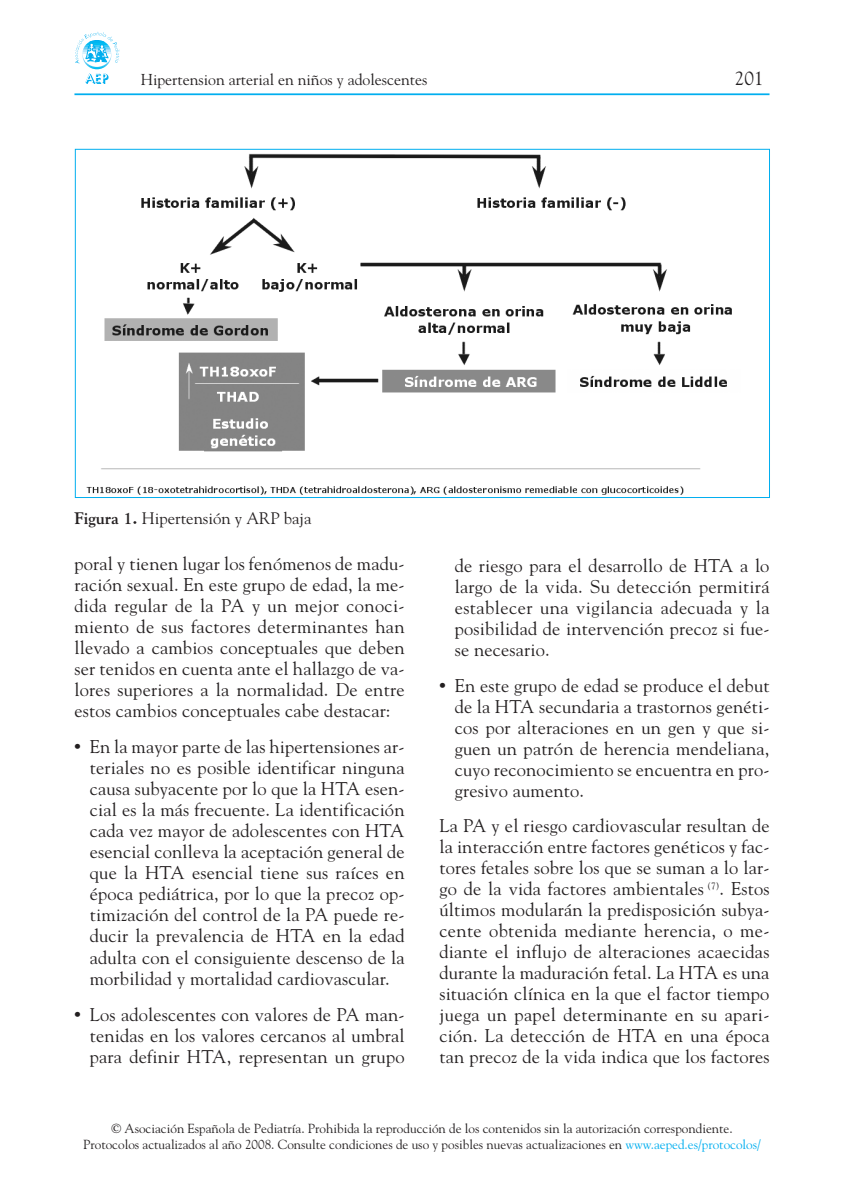
<style>
.page{position:relative;width:844px;height:1191px;background:#fff}
.page>*{position:absolute;margin:0;border:0;box-sizing:border-box;transform-origin:0 0}
.t1{font:19.25px "Goudy";color:#231f20}
.t2{font:18.38px/21px "Goudy";letter-spacing:.01em;color:#231f20;text-align:justify}
.t3{font:16.62px "Goudy";color:#231f20}
.t4{font:15.75px "Goudy";color:#231f20}
.t5{font:13.12px/15.8px "Goudy";color:#231f20;text-align:center}
.s1{font-weight:700}
.s2{font-family:"Adobe Caslon Pro";font-weight:700}
.s3{color:#00aeef}
</style>
<div class="page">
<hr style="left:74px;top:93px;width:695px;height:2px;background:#00aeef">
<svg style="left:75px;top:32px;width:45px;height:52px"></svg>
<img style="left:86px;top:153px;width:646px;height:342px">
<p class="t4" style="left:141px;top:73px;width:288px">Hipertension arterial en niños y adolescentes</p>
<p class="t1" style="left:734px;top:71px;width:30px">201</p>
<p class="t3" style="left:74px;top:512px;width:238px"><span class="s1">Figura 1.</span> Hipertensión y ARP baja</p>
<p class="t2" style="left:74px;top:554px;width:331px">poral y tienen lugar los fenómenos de madu&shy;ración sexual. En este grupo de edad, la me&shy;dida regular de la PA y un mejor conoci&shy;miento de sus factores determinantes han llevado a cambios conceptuales que deben ser tenidos en cuenta ante el hallazgo de va&shy;lores superiores a la normalidad. De entre estos cambios conceptuales cabe destacar:</p>
<p class="t2" style="left:90px;top:738px;width:316px;text-indent:-15px"><span class="s2">•</span> En la mayor parte de las hipertensiones ar&shy;teriales no es posible identificar ninguna causa subyacente por lo que la HTA esen&shy;cial es la más frecuente. La identificación cada vez mayor de adolescentes con HTA esencial conlleva la aceptación general de que la HTA esencial tiene sus raíces en época pediátrica, por lo que la precoz op&shy;timización del control de la PA puede re&shy;ducir la prevalencia de HTA en la edad adulta con el consiguiente descenso de la morbilidad y mortalidad cardiovascular.</p>
<p class="t2" style="left:90px;top:1005px;width:316px;text-indent:-15px"><span class="s2">•</span> Los adolescentes con valores de PA man&shy;tenidas en los valores cercanos al umbral para definir HTA, representan un grupo</p>
<p class="t2" style="left:454px;top:556px;width:316px">de riesgo para el desarrollo de HTA a lo largo de la vida. Su detección permitirá establecer una vigilancia adecuada y la posibilidad de intervención precoz si fue&shy;se necesario.</p>
<p class="t2" style="left:454px;top:676px;width:316px;text-indent:-15px"><span class="s2">•</span> En este grupo de edad se produce el debut de la HTA secundaria a trastornos genéti&shy;cos por alteraciones en un gen y que si&shy;guen un patrón de herencia mendeliana, cuyo reconocimiento se encuentra en pro&shy;gresivo aumento.</p>
<p class="t2" style="left:439px;top:816px;width:331px">La PA y el riesgo cardiovascular resultan de la interacción entre factores genéticos y fac&shy;tores fetales sobre los que se suman a lo lar&shy;go de la vida factores ambientales <sup>(7)</sup>. Estos últimos modularán la predisposición subya&shy;cente obtenida mediante herencia, o me&shy;diante el influjo de alteraciones acaecidas durante la maduración fetal. La HTA es una situación clínica en la que el factor tiempo juega un papel determinante en su apari&shy;ción. La detección de HTA en una época tan precoz de la vida indica que los factores</p>
<p class="t5" style="left:83px;top:1121px;width:679px">© Asociación Española de Pediatría. Prohibida la reproducción de los contenidos sin la autorización correspondiente.<br>Protocolos actualizados al año 2008. Consulte condiciones de uso y posibles nuevas actualizaciones en <span class="s3">www.aeped.es/protocolos/</span></p>
</div>
